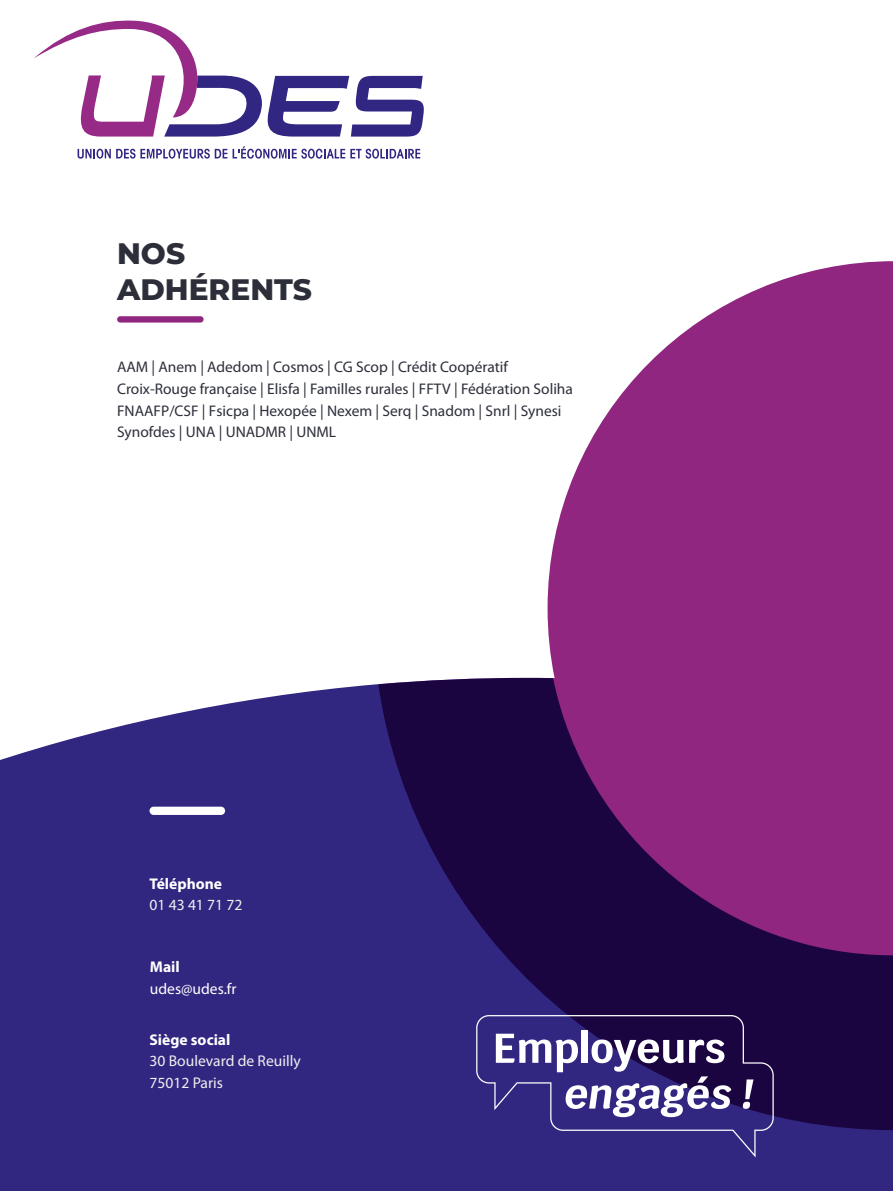
<style>
.page{position:relative;width:893px;height:1191px;background:#fff}
.page>*{position:absolute;margin:0;border:0;box-sizing:border-box;transform-origin:0 0}
.t1{font:800 29.57px/35.5px "Montserrat";color:#2c2e3a}
.t2{font:15.58px/21.2px "Myriad Pro";color:#efefef}
.t3{font:15.58px/21.2px "Myriad Pro";color:#fff}
.t4{font:15.4px/21.5px "Myriad Pro";color:#2c2e3a}
.s1{font-weight:700;color:#fff}
.s2{font-weight:700}
</style>
<div class="page">
<div style="left:0;top:684px;width:893px;height:507px;background:#312781"></div>
<svg style="left:378px;top:261px;width:515px;height:869px"></svg>
<div style="left:150px;top:806px;width:75px;height:9px;background:#fff;border-radius:4px"></div>
<div style="left:117px;top:316px;width:87px;height:6px;background:#912681;border-radius:3px"></div>
<svg style="left:476px;top:1015px;width:298px;height:142px;background:#4b4084"></svg>
<svg style="left:78px;top:149px;width:149px;height:10px"></svg>
<svg style="left:233px;top:146px;width:187px;height:13px"></svg>
<svg style="left:34px;top:21px;width:390px;height:116px"></svg>
<p class="t1" style="left:117px;top:234px;width:196px">NOS<br>ADHÉRENTS</p>
<p class="t4" style="left:117px;top:356px;width:457px">AAM | Anem | Adedom | Cosmos | CG Scop | Crédit Coopératif Croix-Rouge française | Elisfa | Familles rurales | FFTV | Fédération Soliha FNAAFP/CSF | Fsicpa | Hexopée | Nexem | Serq | Snadom | Snrl | Synesi Synofdes | UNA | UNADMR | UNML</p>
<p class="t2" style="left:150px;top:872px;width:94px"><span class="s1">Téléphone<br></span>01 43 41 71 72</p>
<p class="t3" style="left:150px;top:956px;width:88px"><span class="s2">Mail </span>udes@udes.fr</p>
<p class="t2" style="left:150px;top:1029px;width:153px"><span class="s1">Siège social<br></span>30 Boulevard de Reuilly<br>75012 Paris</p>
</div>
